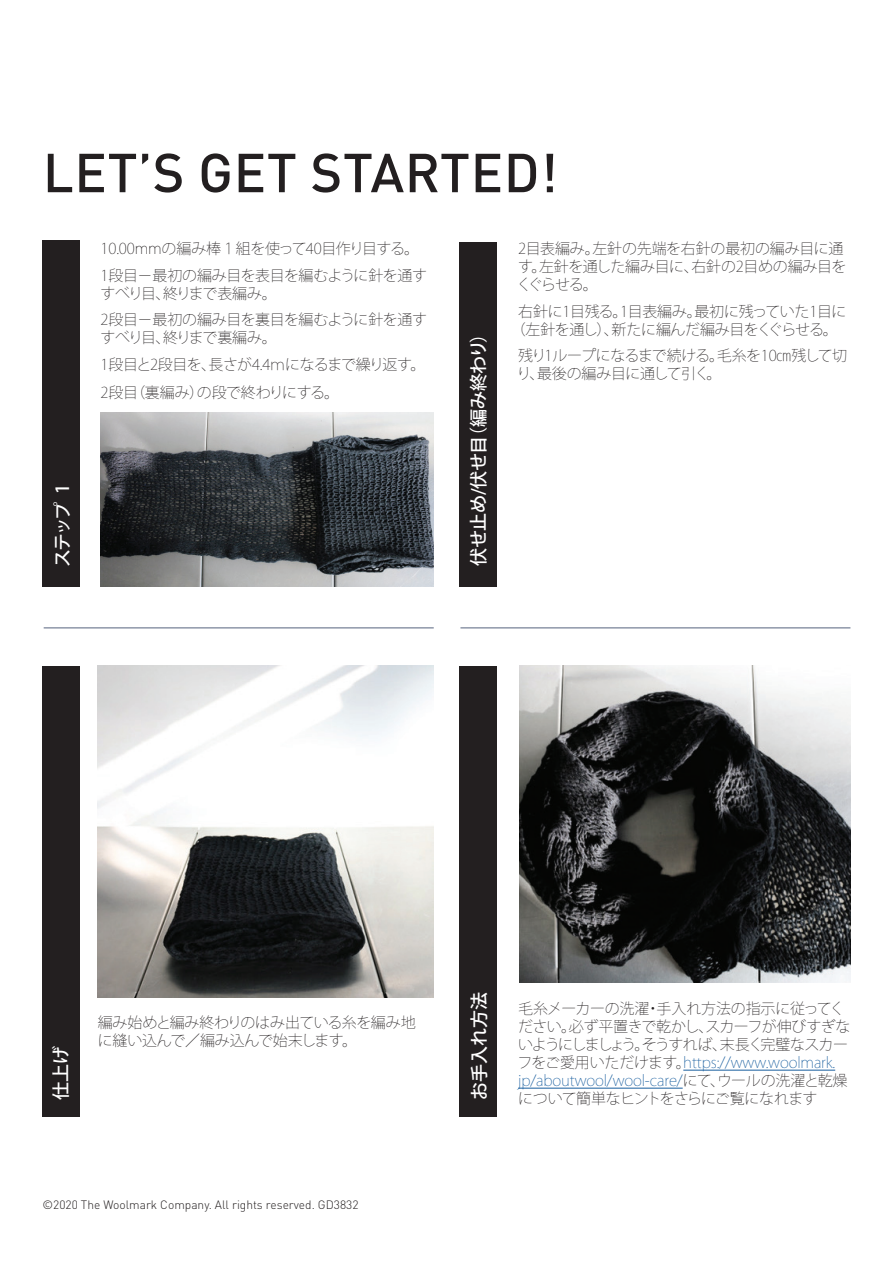
<style>
.page{position:relative;width:893px;height:1263px;background:#fff}
.page>*{position:absolute;margin:0;border:0;box-sizing:border-box;transform-origin:0 0}
.t1{font:500 54px "DINOT";letter-spacing:.01em;color:#231f20}
.t2{font:500 18px "Koz Go Pro";letter-spacing:-.02em;color:#fff}
.t3{font:200 15px/18px "Koz Go Pro";letter-spacing:-.03em;color:#231f20}
.t4{font:200 15px/18px "Koz Go Pro";letter-spacing:-.01em;color:#231f20}
.t5{font:300 12px "DINOT";color:#231f20}
.s1{color:#175d9e}
</style>
<div class="page">
<hr style="left:460px;top:627px;width:390px;height:1px;background:#56627d">
<hr style="left:44px;top:627px;width:390px;height:1px;background:#56627d">
<div style="left:459px;top:242px;width:38px;height:345px;background:#231f20"></div>
<div style="left:43px;top:240px;width:37px;height:347px;background:#231f20"></div>
<div style="left:459px;top:666px;width:38px;height:451px;background:#231f20"></div>
<div style="left:43px;top:666px;width:37px;height:451px;background:#231f20"></div>
<hr style="left:683px;top:1070px;width:152px;height:1px;background:#175d9e">
<hr style="left:518px;top:1088px;width:165px;height:1px;background:#175d9e">
<img style="left:101px;top:412px;width:333px;height:175px">
<img style="left:98px;top:665px;width:336px;height:332px">
<img style="left:519px;top:665px;width:331px;height:317px">
<h1 class="t1" style="left:43px;top:138px;width:517px">LET’S GET STARTED!</h1>
<p class="t3" style="left:101px;top:235px;width:328px;line-height:26.5px">10.00mmの編み棒１組を使って40目作り目する。<br>1段目－最初の編み目を表目を編むように針を通す</p>
<p class="t3" style="left:101px;top:280px;width:328px;line-height:26.5px">すべり目、終りまで表編み。<br>2段目－最初の編み目を裏目を編むように針を通す</p>
<p class="t3" style="left:101px;top:324px;width:326px;line-height:26.5px">すべり目、終りまで裏編み。<br>1段目と2段目を、長さが4.4ｍになるまで繰り返す。</p>
<p class="t3" style="left:101px;top:384px;width:240px">2段目（裏編み）の段で終わりにする。</p>
<p class="t2" style="left:51px;top:567px;width:84px;rotate:-90deg">ステップ 1</p>
<p class="t2" style="left:467px;top:566px;width:242px;rotate:-90deg">伏せ止め/伏せ目（編み終わり）</p>
<p class="t4" style="left:517px;top:240px;width:331px">2目表編み。左針の先端を右針の最初の編み目に通す。左針を通した編み目に、右針の2目めの編み目をくぐらせる。</p>
<p class="t3" style="left:511px;top:302px;width:337px;text-align:center">右針に1目残る。1目表編み。最初に残っていた1目に（左針を通し）、新たに編んだ編み目をくぐらせる。</p>
<p class="t3" style="left:516px;top:347px;width:332px">残り1ループになるまで続ける。毛糸を10㎝残して切り、最後の編み目に通して引く。</p>
<p class="t2" style="left:49px;top:1100px;width:55px;rotate:-90deg">仕上げ</p>
<p class="t3" style="left:98px;top:1014px;width:319px">編み始めと編み終わりのはみ出ている糸を編み地に縫い込んで／編み込んで始末します。</p>
<p class="t5" style="left:43px;top:1197px;width:317px">©2020 The Woolmark Company. All rights reserved. GD3832</p>
<p class="t2" style="left:468px;top:1100px;width:109px;rotate:-90deg">お手入れ方法</p>
<p class="t4" style="left:517px;top:999px;width:334px">毛糸メーカーの洗濯・手入れ方法の指示に従ってください。必ず平置きで乾かし、スカーフが伸びすぎないようにしましょう。そうすれば、末長く完璧なスカーフをご愛用いただけます。<span class="s1">https://www.woolmark. jp/aboutwool/wool-care/</span>にて、ウールの洗濯と乾燥について簡単なヒントをさらにご覧になれます</p>
</div>
